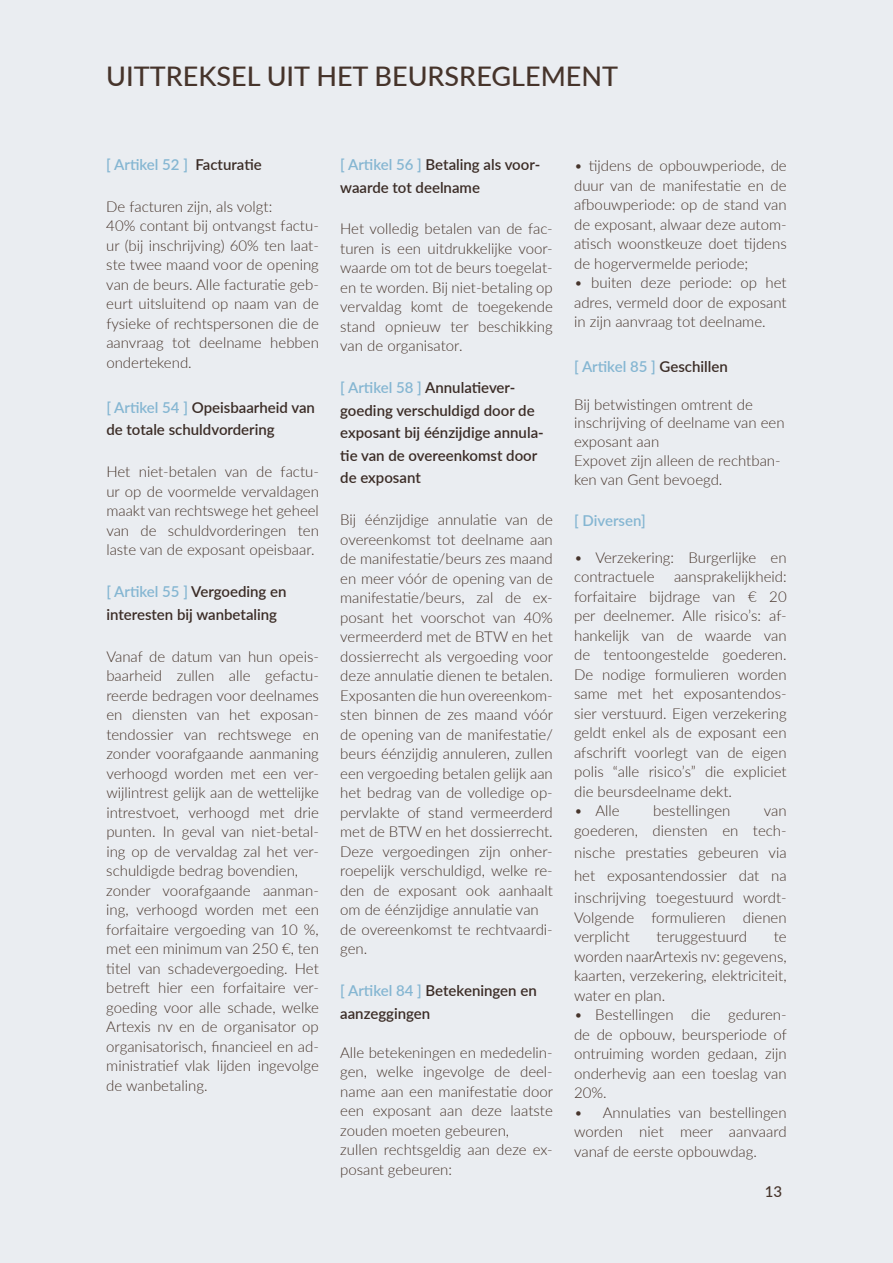
<style>
.page{position:relative;width:893px;height:1263px;background:#eaedf1}
.page>*{position:absolute;margin:0;border:0;box-sizing:border-box;transform-origin:0 0}
.t1{font:500 27px "Lato";color:#46342b}
.t2{font:300 15px/19.5px "Lato";color:#46342b;text-align:justify}
.t3{font:600 15px/22.5px "Lato";color:#3b2c26}
.t4{font:600 15px "Lato";color:#85b6d2}
.t5{font:500 15px "Lato";color:#46342b}
.s1{color:#3b2c26}
.s2{color:#85b6d2}
</style>
<div class="page">
<h1 class="t1" style="left:106px;top:56px;width:513px">UITTREKSEL UIT HET BEURSREGLEMENT</h1>
<p class="t4" style="left:106px;top:154px;width:157px">[ Artikel 52 ] <span class="s1">Facturatie</span></p>
<p class="t2" style="left:106px;top:196px;width:214px;text-align:left">De facturen zijn, als volgt:<br>40% contant bij ontvangst factu&shy;ur (bij inschrijving) 60% ten laat&shy;ste twee maand voor de opening van de beurs. Alle facturatie geb&shy;eurt uitsluitend op naam van de fysieke of rechtspersonen die de aanvraag tot deelname hebben ondertekend.</p>
<p class="t3" style="left:106px;top:395px;width:210px"><span class="s2">[ Artikel 54 ]</span> Opeisbaarheid van de totale schuldvordering</p>
<p class="t2" style="left:106px;top:461px;width:214px">Het niet-betalen van de factu&shy;ur op de voormelde vervaldagen maakt van rechtswege het geheel van de schuldvorderingen ten laste van de exposant opeisbaar.</p>
<p class="t3" style="left:106px;top:580px;width:182px"><span class="s2">[ Artikel 55 ]</span> Vergoeding en interesten bij wanbetaling</p>
<p class="t2" style="left:106px;top:646px;width:214px;text-align:left">Vanaf de datum van hun opeis&shy;baarheid zullen alle gefactu&shy;reerde bedragen voor deelnames en diensten van het exposan&shy;tendossier van rechtswege en zonder voorafgaande aanmaning verhoogd worden met een ver&shy;wijlintrest gelijk aan de wettelijke intrestvoet, verhoogd met drie punten. In geval van niet-betal&shy;ing op de vervaldag zal het ver&shy;schuldigde bedrag bovendien, zonder voorafgaande aanman&shy;ing, verhoogd worden met een forfaitaire vergoeding van 10 %, met een minimum van 250 €, ten titel van schadevergoeding. Het betreft hier een forfaitaire ver&shy;goeding voor alle schade, welke<br>Artexis nv en de organisator op organisatorisch, financieel en ad&shy;ministratief vlak lijden ingevolge de wanbetaling.</p>
<p class="t3" style="left:340px;top:153px;width:202px"><span class="s2">[ Artikel 56 ]</span> Betaling als voor&shy;waarde tot deelname</p>
<p class="t2" style="left:340px;top:218px;width:214px">Het volledig betalen van de fac&shy;turen is een uitdrukkelijke voor&shy;waarde om tot de beurs toegelat&shy;en te worden. Bij niet-betaling op vervaldag komt de toegekende stand opnieuw ter beschikking van de organisator.</p>
<p class="t3" style="left:340px;top:376px;width:205px"><span class="s2">[ Artikel 58 ]</span> Annulatiever&shy;goeding verschuldigd door de exposant bij éénzijdige annula&shy;tie van de overeenkomst door de exposant</p>
<p class="t2" style="left:340px;top:509px;width:214px;text-align:left">Bij éénzijdige annulatie van de overeenkomst tot deelname aan de manifestatie/beurs zes maand en meer vóór de opening van de manifestatie/beurs, zal de ex&shy;posant het voorschot van 40% vermeerderd met de BTW en het dossierrecht als vergoeding voor deze annulatie dienen te betalen.<br>Exposanten die hun overeenkom&shy;sten binnen de zes maand vóór de opening van de manifestatie/ beurs éénzijdig annuleren, zullen een vergoeding betalen gelijk aan het bedrag van de volledige op&shy;pervlakte of stand vermeerderd met de BTW en het dossierrecht.<br>Deze vergoedingen zijn onher&shy;roepelijk verschuldigd, welke re&shy;den de exposant ook aanhaalt om de éénzijdige annulatie van de overeenkomst te rechtvaardi&shy;gen.</p>
<p class="t3" style="left:340px;top:979px;width:198px"><span class="s2">[ Artikel 84 ]</span> Betekeningen en aanzeggingen</p>
<p class="t2" style="left:340px;top:1042px;width:214px;text-align:left">Alle betekeningen en mededelin&shy;gen, welke ingevolge de deel&shy;name aan een manifestatie door een exposant aan deze laatste zouden moeten gebeuren,<br>zullen rechtsgeldig aan deze ex&shy;posant gebeuren:</p>
<p class="t2" style="left:574px;top:155px;width:214px">• tijdens de opbouwperiode, de duur van de manifestatie en de afbouwperiode: op de stand van de exposant, alwaar deze autom&shy;atisch woonstkeuze doet tijdens de hogervermelde periode;</p>
<p class="t2" style="left:574px;top:272px;width:214px">• buiten deze periode: op het adres, vermeld door de exposant in zijn aanvraag tot deelname.</p>
<p class="t4" style="left:574px;top:356px;width:155px">[ Artikel 85 ] <span class="s1">Geschillen</span></p>
<p class="t2" style="left:574px;top:394px;width:212px;line-height:18.8px;text-align:left">Bij betwistingen omtrent de inschrijving of deelname van een exposant aan<br>Expovet zijn alleen de rechtban&shy;ken van Gent bevoegd.</p>
<p class="t4" style="left:574px;top:509px;width:73px">[ Diversen]</p>
<p class="t2" style="left:574px;top:547px;width:214px">• Verzekering: Burgerlijke en contractuele</p>
<p class="t2" style="left:574px;top:566px;width:214px;text-indent:100px">aansprakelijkheid: forfaitaire bijdrage van € 20 per deelnemer. Alle risico’s: af&shy;hankelijk van de waarde van de tentoongestelde goederen.<br>De nodige formulieren worden same met het exposantendos&shy;sier verstuurd. Eigen verzekering geldt enkel als de exposant een afschrift voorlegt van de eigen polis “alle risico’s” die expliciet die beursdeelname dekt.</p>
<p class="t2" style="left:574px;top:800px;width:47px">• Alle</p>
<p class="t2" style="left:653px;top:800px;width:79px">bestellingen</p>
<p class="t2" style="left:574px;top:800px;width:214px;text-align:right">van<br>goederen, diensten en tech-</p>
<p class="t2" style="left:574px;top:841px;width:214px;line-height:22.5px">nische prestaties gebeuren via het exposantendossier dat na inschrijving toegestuurd wordt-</p>
<p class="t2" style="left:574px;top:907px;width:214px">Volgende formulieren dienen verplicht</p>
<p class="t2" style="left:656px;top:926px;width:92px">teruggestuurd</p>
<p class="t2" style="left:574px;top:926px;width:214px;text-indent:200px">te worden naarArtexis nv: gegevens, kaarten, verzekering, elektriciteit, water en plan.</p>
<p class="t2" style="left:574px;top:1004px;width:214px">• Bestellingen die geduren&shy;de de opbouw, beursperiode of ontruiming worden gedaan, zijn onderhevig aan een toeslag van 20%.</p>
<p class="t2" style="left:574px;top:1102px;width:214px">• Annulaties van bestellingen worden niet meer aanvaard vanaf de eerste opbouwdag.</p>
<p class="t5" style="left:765px;top:1181px;width:19px">13</p>
</div>
